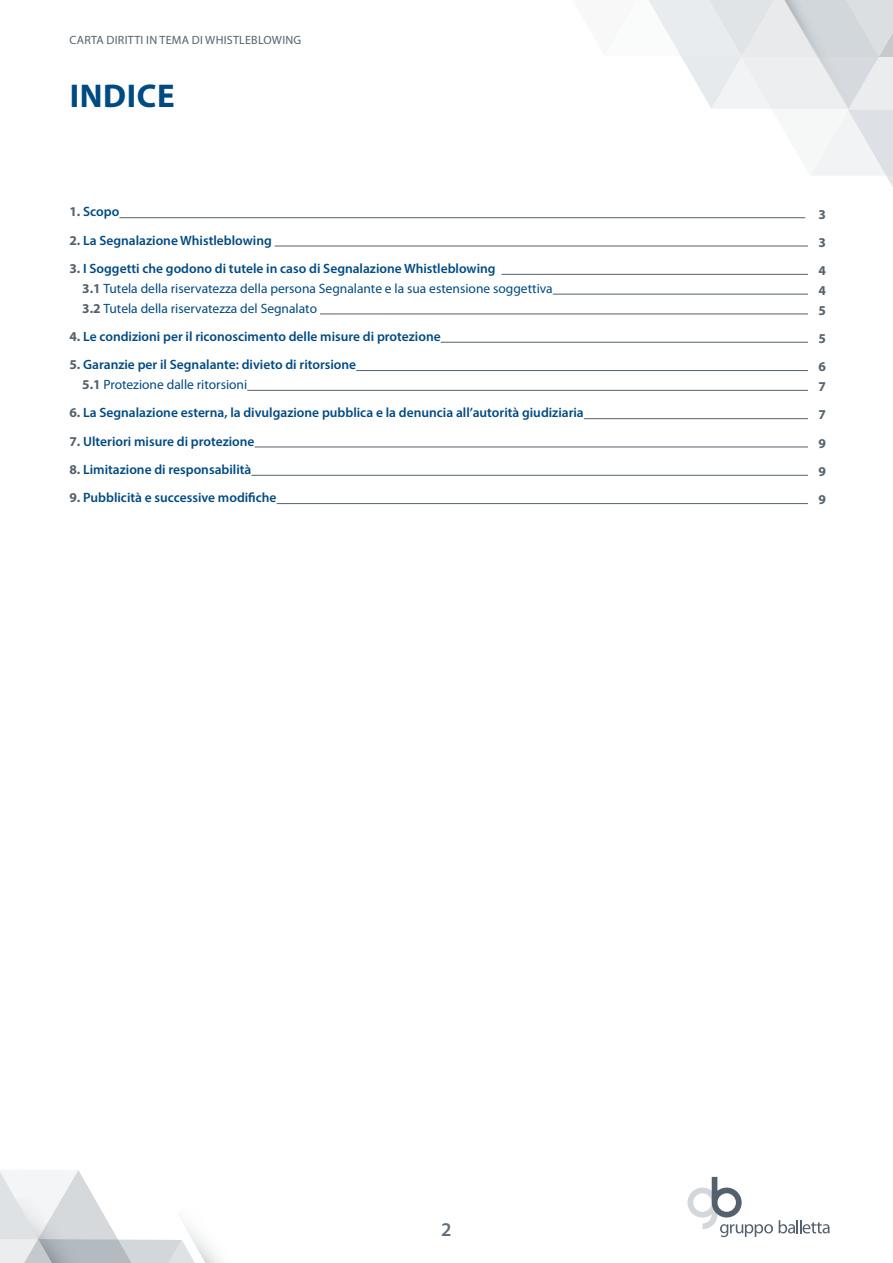
<style>
.page{position:relative;width:893px;height:1263px;background:#fff}
.page>*{position:absolute;margin:0;border:0;box-sizing:border-box;transform-origin:0 0}
.t1{font:700 33px "Myriad Pro";letter-spacing:.02em;color:#004a82}
.t2{font:600 19.5px "Myriad Pro";color:#626e79}
.t3{font:600 13.5px/19.8px "Myriad Pro";color:#004a82}
.t4{font:13.5px/19.8px "Myriad Pro";color:#004a82}
.t5{font:700 13.5px/28.3px "Myriad Pro";color:#54616c;text-align:justify}
.t6{font:12px "Myriad Pro";letter-spacing:.02em;color:#54616c}
.s1{font-weight:700;color:#54616c}
.s2{font-weight:600}
.s3{font-weight:400}
</style>
<div class="page">
<svg style="left:0;top:1170px;width:221px;height:93px"></svg>
<svg style="left:536px;top:0;width:357px;height:342px"></svg>
<svg style="left:687px;top:1177px;width:86px;height:60px"></svg>
<svg style="left:779px;top:1220px;width:51px;height:13px"></svg>
<hr style="left:119px;top:217px;width:686px;height:1px;background:#54616c">
<hr style="left:275px;top:246px;width:533px;height:1px;background:#54616c">
<hr style="left:501px;top:274px;width:307px;height:1px;background:#54616c">
<hr style="left:553px;top:294px;width:255px;height:1px;background:#54616c">
<hr style="left:320px;top:314px;width:488px;height:1px;background:#54616c">
<hr style="left:441px;top:342px;width:367px;height:1px;background:#54616c">
<hr style="left:356px;top:370px;width:452px;height:1px;background:#54616c">
<hr style="left:247px;top:390px;width:561px;height:1px;background:#54616c">
<hr style="left:584px;top:418px;width:224px;height:1px;background:#54616c">
<hr style="left:255px;top:447px;width:553px;height:1px;background:#54616c">
<hr style="left:251px;top:475px;width:557px;height:1px;background:#54616c">
<hr style="left:277px;top:503px;width:531px;height:1px;background:#54616c">
<p class="t6" style="left:70px;top:32px;width:233px">CARTA DIRITTI IN TEMA DI WHISTLEBLOWING</p>
<h1 class="t1" style="left:70px;top:75px;width:107px">INDICE</h1>
<p class="t3" style="left:69px;top:202px;width:51px"><span class="s1">1.</span> Scopo</p>
<p class="t3" style="left:69px;top:230px;width:204px"><span class="s1">2.</span> La Segnalazione Whistleblowing</p>
<p class="t4" style="left:82px;top:258px;width:472px;text-indent:-13px"><span class="s1">3.</span> <span class="s2">I Soggetti che godono di tutele in caso di Segnalazione Whistleblowing<br></span><span class="s1">3.1</span> Tutela della riservatezza della persona Segnalante e la sua estensione soggettiva<br><span class="s1">3.2</span> Tutela della riservatezza del Segnalato</p>
<p class="t3" style="left:69px;top:326px;width:373px"><span class="s1">4.</span> Le condizioni per il riconoscimento delle misure di protezione</p>
<p class="t3" style="left:82px;top:354px;width:276px;text-indent:-13px"><span class="s1">5.</span> Garanzie per il Segnalante: divieto di ritorsione<br><span class="s1">5.1</span> <span class="s3">Protezione dalle ritorsioni</span></p>
<p class="t3" style="left:69px;top:403px;width:516px"><span class="s1">6.</span> La Segnalazione esterna, la divulgazione pubblica e la denuncia all’autorità giudiziaria</p>
<p class="t3" style="left:69px;top:431px;width:187px"><span class="s1">7.</span> Ulteriori misure di protezione</p>
<p class="t3" style="left:69px;top:459px;width:183px"><span class="s1">8.</span> Limitazione di responsabilità</p>
<p class="t3" style="left:69px;top:487px;width:209px"><span class="s1">9.</span> Pubblicità e successive modifiche</p>
<p class="t5" style="left:818px;top:199px;width:9px">3<br>3<br>4</p>
<p class="t5" style="left:818px;top:280px;width:9px;line-height:19.8px">4<br>5</p>
<p class="t5" style="left:818px;top:324px;width:9px">5<br>6</p>
<p class="t5" style="left:818px;top:372px;width:9px">7<br>7<br>9<br>9<br>9</p>
<h2 class="t2" style="left:441px;top:1217px;width:12px">2</h2>
</div>
